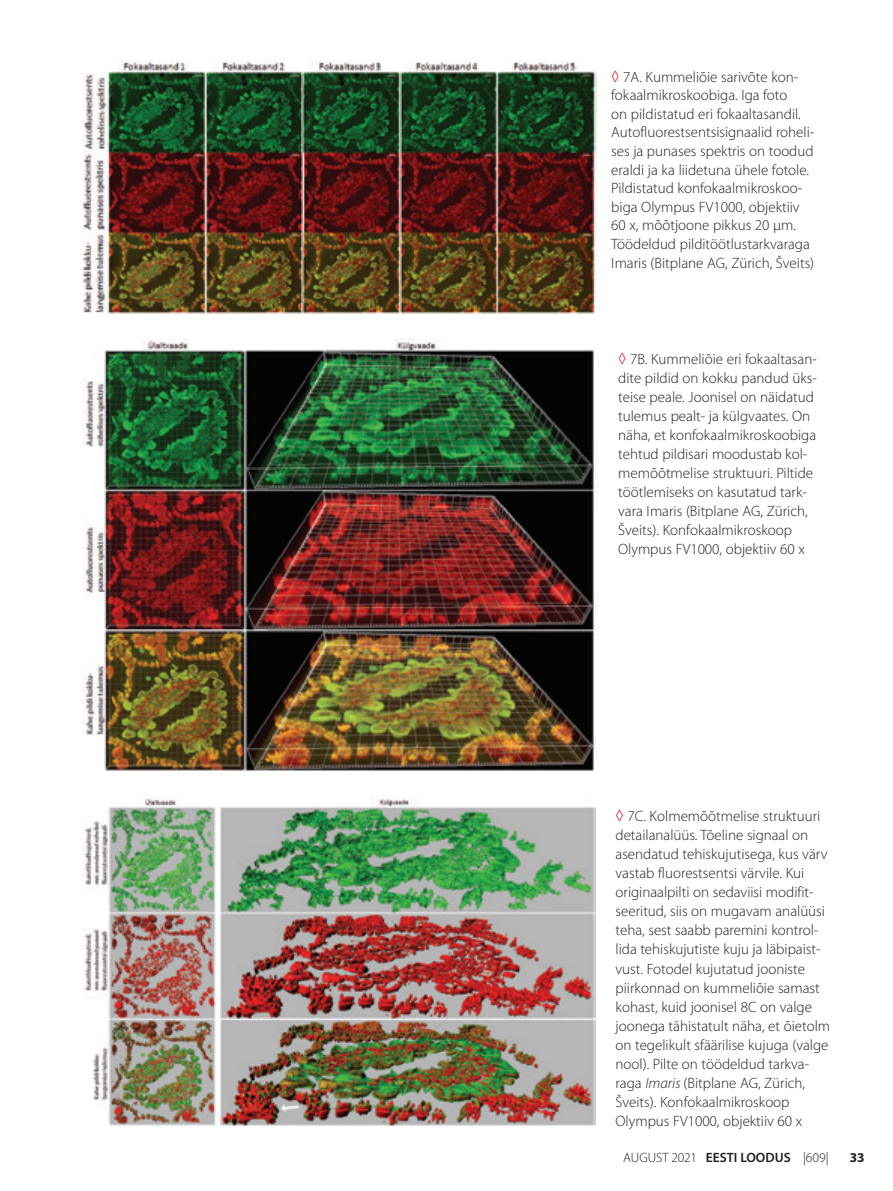
<style>
.page{position:relative;width:893px;height:1191px;background:#fff}
.page>*{position:absolute;margin:0;border:0;box-sizing:border-box;transform-origin:0 0}
.t1{font:300 15px/19px "Myriad Pro";color:#231f20}
.t2{font:300 13.5px "Myriad Pro";color:#231f20}
.t3{font:700 13.5px "Myriad Pro";color:#231f20}
.s1{font-family:"Warnock Pro";font-weight:400;color:#d1232a}
.s2{font-style:italic}
.s3{font-style:inherit}
.s4{font-weight:600}
</style>
<div class="page">
<img style="left:83px;top:61px;width:513px;height:254px">
<img style="left:84px;top:796px;width:511px;height:330px">
<img style="left:84px;top:338px;width:514px;height:433px">
<p class="t1" style="left:611px;top:68px;width:205px;line-height:18.6px"><span class="s1">◊</span> 7A. Kummeliõie sarivõte kon&shy;fokaalmikroskoobiga. Iga foto<br>on pildistatud eri fokaaltasandil.<br>Autofluorestsentsisignaalid roheli&shy;ses ja punases spektris on toodud eraldi ja ka liidetuna ühele fotole.<br>Pildistatud konfokaalmikroskoo&shy;biga Olympus FV1000, objektiiv 60 x, mõõtjoone pikkus 20 µm.<br>Töödeldud pilditöötlustarkvaraga Imaris (Bitplane AG, Zürich, Šveits)</p>
<p class="t1" style="left:618px;top:349px;width:200px"><span class="s1">◊</span> 7B. Kummeliõie eri fokaaltasan&shy;dite pildid on kokku pandud üks&shy;teise peale. Joonisel on näidatud tulemus pealt- ja külgvaates. On näha, et konfokaalmikroskoobiga tehtud pildisari moodustab kol&shy;memõõtmelise struktuuri. Piltide töötlemiseks on kasutatud tark&shy;vara Imaris (Bitplane AG, Zürich, Šveits). Konfokaalmikroskoop Olympus FV1000, objektiiv 60 x</p>
<p class="t1" style="left:615px;top:806px;width:216px"><span class="s1">◊</span> 7C. Kolmemõõtmelise struktuuri detailanalüüs. Tõeline signaal on asendatud tehiskujutisega, kus värv vastab fluorestsentsi värvile. Kui originaalpilti on sedaviisi modifit&shy;seeritud, siis on mugavam analüüsi teha, sest saabb paremini kontrol&shy;lida tehiskujutiste kuju ja läbipaist&shy;vust. Fotodel kujutatud jooniste piirkonnad on kummeliõie samast kohast, kuid joonisel 8C on valge joonega tähistatult näha, et õietolm on tegelikult sfäärilise kujuga (valge nool). Pilte on töödeldud tarkva&shy;raga <span class="s2">Imaris</span> (Bitplane AG, Zürich, Šveits). Konfokaalmikroskoop Olympus FV1000, objektiiv 60 x</p>
<p class="t2" style="left:623px;top:1150px;width:207px">AUGUST <span class="s3">2021</span> <span class="s4">EESTI LOODUS</span> |609|</p>
<p class="t3" style="left:850px;top:1148px;width:16px">33</p>
</div>
